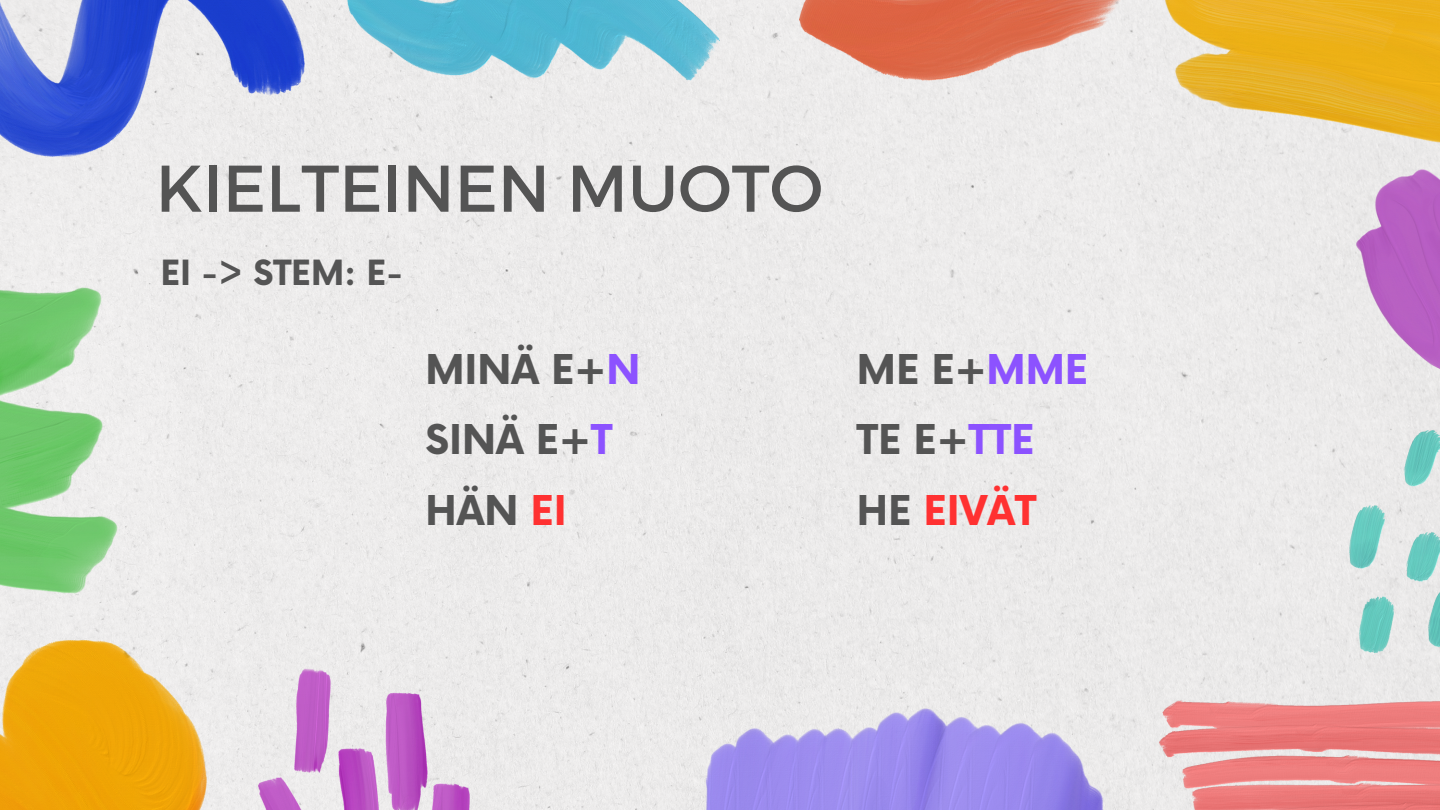
<style>
.page{position:relative;width:1440px;height:810px;background:#ecebea}
.page>*{position:absolute;margin:0;border:0;box-sizing:border-box;transform-origin:0 0}
.t1{font:65.9px "Montserrat";color:#545454}
.t2{font:700 40px/70.5px "Now";color:#545454}
.t3{font:700 33.9px "Now";color:#545454}
.s1{color:#8c52ff}
.s2{color:#ff3131}
</style>
<div class="page">
<img style="left:348px;top:0;width:372px;height:81px">
<img style="left:0;top:0;width:304px;height:156px">
<img style="left:1160px;top:697px;width:280px;height:113px">
<img style="left:0;top:641px;width:206px;height:169px">
<img style="left:1165px;top:0;width:275px;height:147px">
<img style="left:706px;top:709px;width:397px;height:101px">
<img style="left:1350px;top:431px;width:90px;height:222px">
<img style="left:0;top:269px;width:117px;height:324px">
<img style="left:258px;top:669px;width:211px;height:141px">
<img style="left:799px;top:0;width:337px;height:81px">
<img style="left:1357px;top:170px;width:83px;height:212px">
<h1 class="t1" style="left:156px;top:145px;width:669px">KIELTEINEN MUOTO</h1>
<p class="t3" style="left:160px;top:254px;width:244px">EI -&gt; STEM: E-</p>
<p class="t2" style="left:425px;top:336px;width:217px">MINÄ E+<span class="s1">N<br></span>SINÄ E+<span class="s1">T<br></span>HÄN <span class="s2">EI</span></p>
<p class="t2" style="left:857px;top:336px;width:233px">ME E+<span class="s1">MME<br></span>TE E+<span class="s1">TTE<br></span>HE <span class="s2">EIVÄT</span></p>
</div>
